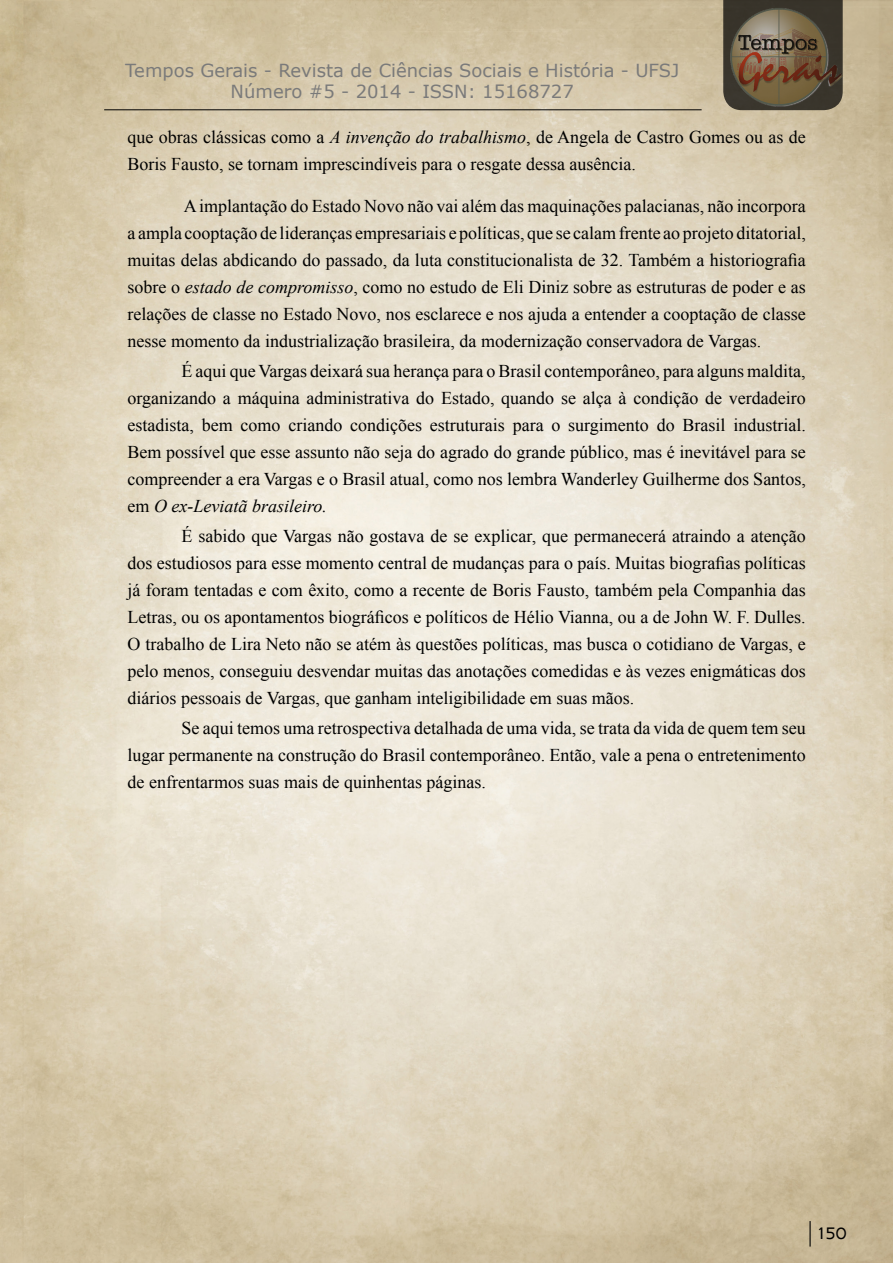
<style>
.page{position:relative;width:893px;height:1263px;background:#fff}
.page>*{position:absolute;margin:0;border:0;box-sizing:border-box;transform-origin:0 0}
.t1{font:18px/27px "Times New Roman";color:#000;text-align:justify}
.t2{font:18px/21.6px "Verdana";color:#7a7a7a;text-align:center}
.t3{font:18px "Raavi";color:#000}
.s1{font-style:italic}
</style>
<div class="page">
<img style="left:0;top:0;width:893px;height:1263px">
<hr style="left:104px;top:109px;width:598px;height:1px;background:#000">
<svg style="left:723px;top:0;width:120px;height:110px"></svg>
<img style="left:724px;top:4px;width:169px;height:106px">
<hr style="left:809px;top:1221px;width:2px;height:25px;background:#000">
<p class="t2" style="left:125px;top:59px;width:556px">Tempos Gerais - Revista de Ciências Sociais e História - UFSJ<br>Número #5 - 2014 - ISSN: 15168727</p>
<p class="t1" style="left:128px;top:123px;width:680px">que obras clássicas como a <span class="s1">A invenção do trabalhismo</span>, de Angela de Castro Gomes ou as de<br>Boris Fausto, se tornam imprescindíveis para o resgate dessa ausência.</p>
<p class="t1" style="left:128px;top:192px;width:680px;text-indent:56px">A implantação do Estado Novo não vai além das maquinações palacianas, não incorpora a ampla cooptação de lideranças empresariais e políticas, que se calam frente ao projeto ditatorial, muitas delas abdicando do passado, da luta constitucionalista de 32. Também a historiografia sobre o <span class="s1">estado de compromisso</span>, como no estudo de Eli Diniz sobre as estruturas de poder e as relações de classe no Estado Novo, nos esclarece e nos ajuda a entender a cooptação de classe nesse momento da industrialização brasileira, da modernização conservadora de Vargas.</p>
<p class="t1" style="left:128px;top:357px;width:680px;text-indent:54px">É aqui que Vargas deixará sua herança para o Brasil contemporâneo, para alguns maldita, organizando a máquina administrativa do Estado, quando se alça à condição de verdadeiro estadista, bem como criando condições estruturais para o surgimento do Brasil industrial.<br>Bem possível que esse assunto não seja do agrado do grande público, mas é inevitável para se compreender a era Vargas e o Brasil atual, como nos lembra Wanderley Guilherme dos Santos, em <span class="s1">O ex-Leviatã brasileiro.</span></p>
<p class="t1" style="left:128px;top:522px;width:680px;text-indent:54px">É sabido que Vargas não gostava de se explicar, que permanecerá atraindo a atenção dos estudiosos para esse momento central de mudanças para o país. Muitas biografias políticas já foram tentadas e com êxito, como a recente de Boris Fausto, também pela Companhia das Letras, ou os apontamentos biográficos e políticos de Hélio Vianna, ou a de John W. F. Dulles.<br>O trabalho de Lira Neto não se atém às questões políticas, mas busca o cotidiano de Vargas, e pelo menos, conseguiu desvendar muitas das anotações comedidas e às vezes enigmáticas dos diários pessoais de Vargas, que ganham inteligibilidade em suas mãos.</p>
<p class="t1" style="left:128px;top:714px;width:680px;text-indent:54px">Se aqui temos uma retrospectiva detalhada de uma vida, se trata da vida de quem tem seu lugar permanente na construção do Brasil contemporâneo. Então, vale a pena o entretenimento de enfrentarmos suas mais de quinhentas páginas.</p>
<p class="t3" style="left:817px;top:1222px;width:31px">150</p>
</div>
